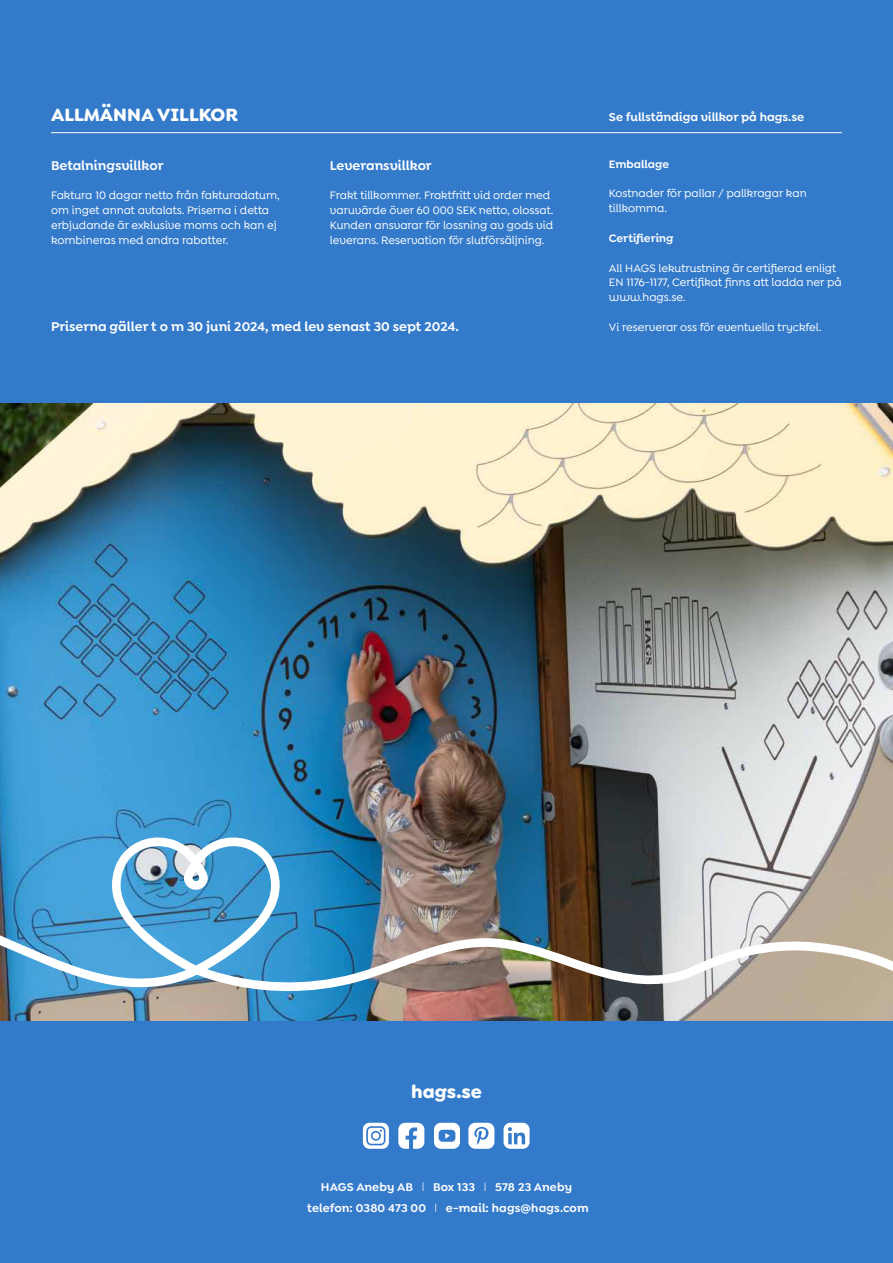
<style>
.page{position:relative;width:893px;height:1263px;background:#fff}
.page>*{position:absolute;margin:0;border:0;box-sizing:border-box;transform-origin:0 0}
.t1{font:700 18.9px "Goldplay Alt";color:#fff}
.t2{font:600 13.5px "Goldplay Alt";color:#fff}
.t3{font:600 12.15px "Goldplay Alt";color:#fff}
.t4{font:600 12px/21px "Goldplay Alt";letter-spacing:.01em;color:#fff;text-align:center}
.t5{font:500 11.55px/14.9px "Goldplay Alt";color:#fff}
.t6{font:600 11.55px "Goldplay Alt";color:#fff}
.s1{font-family:"Stag Sans";font-weight:300}
</style>
<div class="page">
<div style="left:0;top:0;width:893px;height:404px;background:#337aca"></div>
<div style="left:0;top:1020px;width:893px;height:243px;background:#337aca"></div>
<img style="left:0;top:404px;width:893px;height:616px">
<svg style="left:468px;top:1123px;width:26px;height:26px"></svg>
<svg style="left:504px;top:1123px;width:26px;height:26px"></svg>
<svg style="left:434px;top:1123px;width:26px;height:26px"></svg>
<svg style="left:398px;top:1123px;width:26px;height:26px"></svg>
<svg style="left:363px;top:1123px;width:26px;height:26px"></svg>
<hr style="left:51px;top:132px;width:791px;height:1px;background:#fff">
<img style="left:0;top:836px;width:893px;height:155px">
<h1 class="t1" style="left:51px;top:102px;width:188px">ALLMÄNNA VILLKOR</h1>
<p class="t2" style="left:51px;top:157px;width:114px">Betalningsvillkor</p>
<p class="t5" style="left:51px;top:188px;width:230px">Faktura 10 dagar netto från fakturadatum, om inget annat avtalats. Priserna i detta erbjudande är exklusive moms och kan ej kombineras med andra rabatter.</p>
<p class="t2" style="left:330px;top:157px;width:103px">Leveransvillkor</p>
<p class="t5" style="left:330px;top:188px;width:225px">Frakt tillkommer. Fraktfritt vid order med varuvärde över 60 000 SEK netto, olossat.<br>Kunden ansvarar för lossning av gods vid leverans. Reservation för slutförsäljning.</p>
<p class="t3" style="left:609px;top:110px;width:197px">Se fullständiga villkor på hags.se</p>
<p class="t6" style="left:609px;top:157px;width:62px">Emballage</p>
<p class="t5" style="left:609px;top:186px;width:199px">Kostnader för pallar / pallkragar kan tillkomma.</p>
<p class="t6" style="left:609px;top:231px;width:66px">Certifiering</p>
<p class="t5" style="left:609px;top:260px;width:234px">All HAGS lekutrustning är certifierad enligt<br>EN 1176-1177, Certifikat finns att ladda ner på www.hags.se.</p>
<p class="t2" style="left:51px;top:318px;width:409px">Priserna gäller t o m 30 juni 2024, med lev senast 30 sept 2024.</p>
<p class="t5" style="left:609px;top:320px;width:214px">Vi reserverar oss för eventuella tryckfel.</p>
<h1 class="t1" style="left:411px;top:1079px;width:72px">hags.se</h1>
<p class="t4" style="left:307px;top:1176px;width:283px">HAGS Aneby AB <span class="s1">I</span> Box 133 <span class="s1">I</span> 578 23 Aneby telefon: 0380 473 00 <span class="s1">I</span> e-mail: hags@hags.com</p>
</div>
